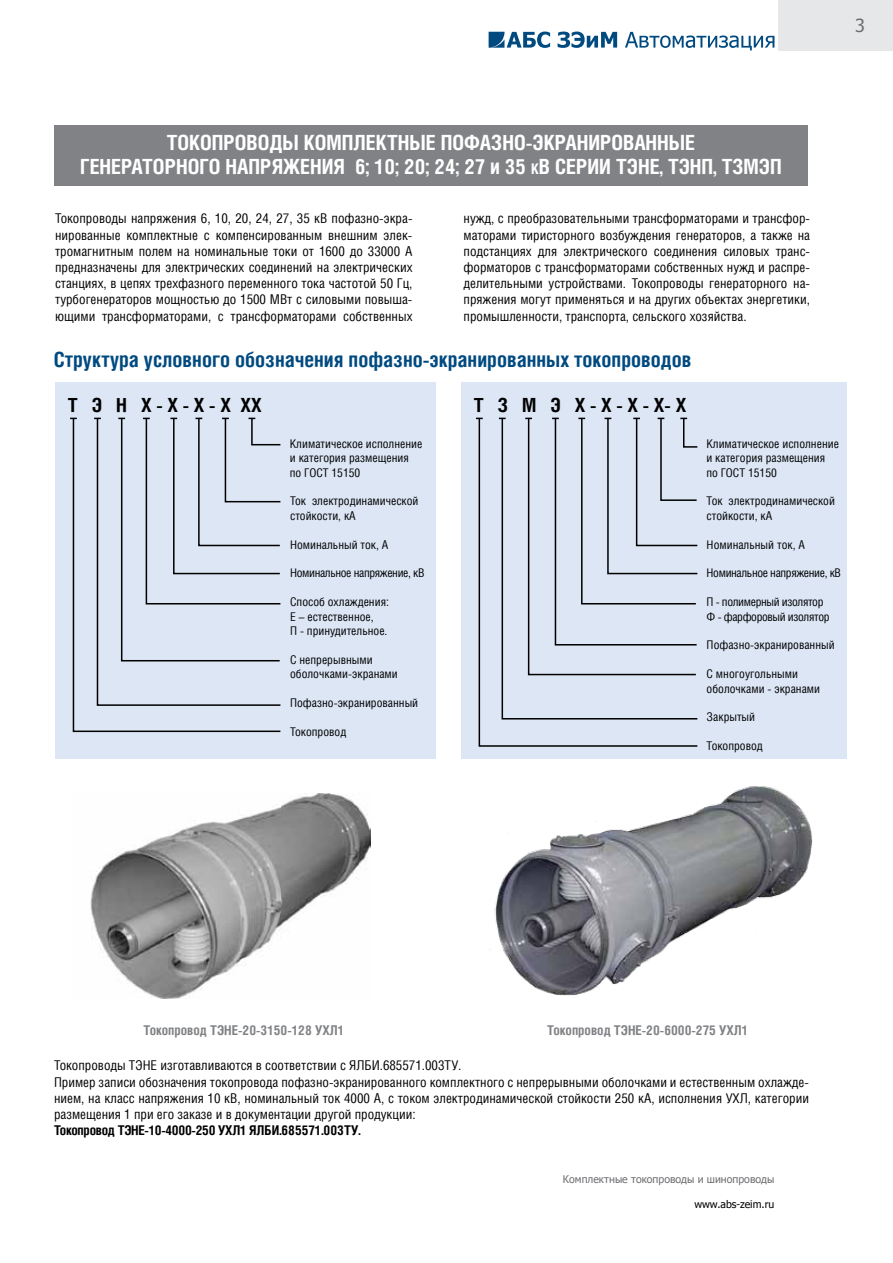
<style>
.page{position:relative;width:893px;height:1263px;background:#fff}
.page>*{position:absolute;margin:0;border:0;box-sizing:border-box;transform-origin:0 0}
.t1{font:700 21px/24px "Helios Cond";color:#fff;text-align:center}
.t2{font:700 21px "Helios Cond";color:#004a80}
.t3{font:700 19.5px "Helios Cond";color:#000}
.t4{font:18px "Tahoma";color:#6d6e71}
.t5{font:13.5px/16.2px "Helios Cond";color:#000;text-align:justify}
.t6{font:700 13.5px "Helios Cond";color:#808285}
.t7{font:700 13.5px "Helios Cond";letter-spacing:-.02em;color:#000}
.t8{font:12px/14.4px "Helios Cond";color:#000}
.t9{font:12px/14.4px "Helios Cond";letter-spacing:-.03em;color:#000}
.t10{font:10.5px "Tahoma";color:#6d6e71}
.t11{font:10.5px "Tahoma";color:#000}
.s1{font-size:14.7px}
</style>
<div class="page">
<div style="left:778px;top:0;width:115px;height:51px;background:#e6e7e8"></div>
<svg style="left:489px;top:32px;width:285px;height:18px"></svg>
<div style="left:54px;top:125px;width:754px;height:61px;background:#808285"></div>
<img style="left:90px;top:794px;width:281px;height:205px">
<div style="left:55px;top:382px;width:381px;height:377px;background:#dce6f5"></div>
<svg style="left:72px;top:417px;width:209px;height:316px"></svg>
<svg style="left:96px;top:417px;width:185px;height:290px"></svg>
<svg style="left:118px;top:417px;width:163px;height:245px"></svg>
<div style="left:461px;top:382px;width:385px;height:377px;background:#dce6f5"></div>
<svg style="left:478px;top:417px;width:220px;height:330px"></svg>
<svg style="left:501px;top:417px;width:197px;height:303px"></svg>
<svg style="left:525px;top:417px;width:173px;height:259px"></svg>
<img style="left:490px;top:786px;width:323px;height:210px">
<h3 class="t4" style="left:855px;top:13px;width:11px">3</h3>
<h1 class="t1" style="left:80px;top:130px;width:703px">ТОКОПРОВОДЫ КОМПЛЕКТНЫЕ ПОФАЗНО-ЭКРАНИРОВАННЫЕ<br>ГЕНЕРАТОРНОГО НАПРЯЖЕНИЯ 6; 10; 20; 24; 27 и 35 <span class="s1">к</span>В СЕРИИ ТЭНЕ, ТЭНП, ТЗМЭП</h1>
<p class="t5" style="left:55px;top:210px;width:359px">Токопроводы напряжения 6, 10, 20, 24, 27, 35 кВ пофазно-экра&shy;нированные комплектные с компенсированным внешним элек&shy;тромагнитным полем на номинальные токи от 1600 до 33000 А предназначены для электрических соединений на электрических станциях, в цепях трехфазного переменного тока частотой 50 Гц, турбогенераторов мощностью до 1500 МВт с силовыми повыша&shy;ющими трансформаторами, с трансформаторами собственных</p>
<p class="t5" style="left:463px;top:210px;width:348px">нужд, с преобразовательными трансформаторами и трансфор&shy;маторами тиристорного возбуждения генераторов, а также на подстанциях для электрического соединения силовых транс&shy;форматоров с трансформаторами собственных нужд и распре&shy;делительными устройствами. Токопроводы генераторного на&shy;пряжения могут применяться и на других объектах энергетики, промышленности, транспорта, сельского хозяйства.</p>
<h1 class="t2" style="left:54px;top:347px;width:639px">Структура условного обозначения пофазно-экранированных токопроводов</h1>
<h2 class="t3" style="left:68px;top:393px;width:195px">Т Э Н Х - Х - Х - Х ХХ</h2>
<p class="t8" style="left:290px;top:436px;width:134px">Климатическое исполнение и категория размещения по ГОСТ 15150</p>
<p class="t8" style="left:290px;top:494px;width:130px">Ток электродинамической стойкости, кА</p>
<p class="t8" style="left:290px;top:537px;width:100px">Номинальный ток, А</p>
<p class="t9" style="left:290px;top:566px;width:136px">Номинальное напряжение, кВ</p>
<p class="t8" style="left:290px;top:594px;width:100px">Способ охлаждения:<br>Е – естественное,<br>П - принудительное.</p>
<p class="t8" style="left:290px;top:652px;width:109px">С непрерывными оболочками-экранами</p>
<p class="t8" style="left:290px;top:695px;width:130px">Пофазно-экранированный</p>
<p class="t8" style="left:290px;top:724px;width:58px">Токопровод</p>
<h2 class="t3" style="left:474px;top:393px;width:214px">Т З М Э Х - Х - Х - Х- Х</h2>
<p class="t8" style="left:706px;top:436px;width:134px">Климатическое исполнение и категория размещения по ГОСТ 15150</p>
<p class="t8" style="left:707px;top:494px;width:130px">Ток электродинамической стойкости, кА</p>
<p class="t8" style="left:707px;top:537px;width:100px">Номинальный ток, А</p>
<p class="t9" style="left:707px;top:566px;width:136px">Номинальное напряжение, кВ</p>
<p class="t9" style="left:707px;top:594px;width:124px">П - полимерный изолятор<br>Ф - фарфоровый изолятор</p>
<p class="t8" style="left:707px;top:638px;width:130px">Пофазно-экранированный</p>
<p class="t8" style="left:707px;top:666px;width:115px">С многоугольными оболочками - экранами</p>
<p class="t8" style="left:707px;top:710px;width:50px">Закрытый</p>
<p class="t8" style="left:707px;top:738px;width:58px">Токопровод</p>
<p class="t6" style="left:144px;top:1022px;width:202px">Токопровод ТЭНЕ-20-3150-128 УХЛ1</p>
<p class="t6" style="left:547px;top:1022px;width:202px">Токопровод ТЭНЕ-20-6000-275 УХЛ1</p>
<p class="t5" style="left:54px;top:1057px;width:756px;text-align:left">Токопроводы ТЭНЕ изготавливаются в соответствии с ЯЛБИ.685571.003ТУ.<br>Пример записи обозначения токопровода пофазно-экранированного комплектного с непрерывными оболочками и естественным охлажде&shy;нием, на класс напряжения 10 кВ, номинальный ток 4000 А, с током электродинамической стойкости 250 кА, исполнения УХЛ, категории размещения 1 при его заказе и в документации другой продукции:</p>
<p class="t7" style="left:54px;top:1122px;width:308px">Токопровод ТЭНЕ-10-4000-250 УХЛ1 ЯЛБИ.685571.003ТУ.</p>
<p class="t10" style="left:563px;top:1172px;width:213px">Комплектные токопроводы и шинопроводы</p>
<p class="t11" style="left:694px;top:1197px;width:81px">www.abs-zeim.ru</p>
</div>
